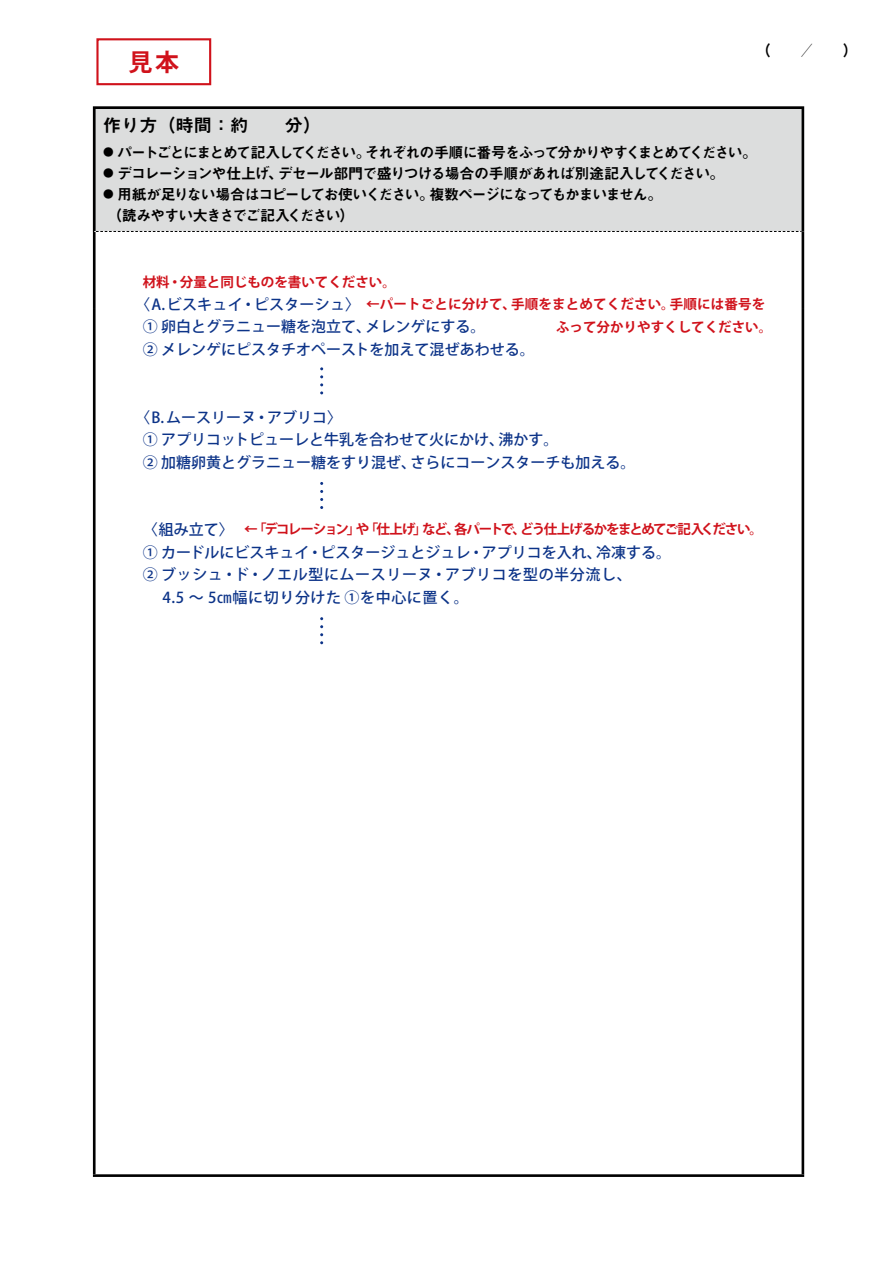
<style>
.page{position:relative;width:893px;height:1263px;background:#fff}
.page>*{position:absolute;margin:0;border:0;box-sizing:border-box;transform-origin:0 0}
.t1{font:700 24px "Koz Go Pro";color:#d0121b}
.t2{font:18.15px "Midashi Go Pro MB31";color:#000}
.t3{font:500 15px/22.5px "Koz Go Pro";color:#0c3388}
.t4{font:15px "Midashi Go Pro MB31";letter-spacing:-.1em;color:#000}
.t5{font:15px "Midashi Go Pro MB31";letter-spacing:-.07em;color:#000}
.t6{font:500 15px/22.5px "Koz Go Pro";letter-spacing:.04em;color:#0c3388}
.t7{font:15px "Midashi Go Pro MB31";letter-spacing:-.12em;color:#000}
.t8{font:15px "Midashi Go Pro MB31";letter-spacing:-.075em;color:#000}
.t9{font:15px "Midashi Go Pro MB31";letter-spacing:-.1em;color:#000;scale:.8 1}
.t10{font:700 13.5px "Koz Go Pro";color:#d0121b}
.t11{font:700 13.5px "Koz Go Pro";letter-spacing:-.095em;color:#d0121b}
.t12{font:700 13.5px "Koz Go Pro";letter-spacing:-.13em;color:#d0121b}
.t13{font:700 10.65px "Futo Go B101 Pro";color:#000}
.s1{font-weight:700;font-size:13.5px;color:#d0121b}
.s2{font-weight:500;font-size:15px;color:#0c3388}
</style>
<div class="page">
<div style="left:94px;top:108px;width:709px;height:123px;background:#dcdddd"></div>
<hr style="left:802px;top:109px;width:2px;height:122px;background:#000">
<hr style="left:93px;top:232px;width:3px;height:76px;background:#000">
<hr style="left:802px;top:231px;width:2px;height:77px;background:#000">
<hr style="left:93px;top:308px;width:3px;height:866px;background:#000">
<hr style="left:802px;top:308px;width:2px;height:866px;background:#000">
<hr style="left:93px;top:1174px;width:711px;height:3px;background:#000">
<svg style="left:93px;top:231px;width:709px;height:1px"></svg>
<hr style="left:93px;top:106px;width:711px;height:3px;background:#000">
<hr style="left:93px;top:109px;width:3px;height:122px;background:#000">
<svg style="left:320px;top:367px;width:3px;height:27px"></svg>
<svg style="left:320px;top:482px;width:3px;height:27px"></svg>
<svg style="left:320px;top:617px;width:3px;height:27px"></svg>
<div style="left:96px;top:38px;width:115px;height:47px;border:2px solid #d0121b"></div>
<h1 class="t1" style="left:129px;top:47px;width:52px">見本</h1>
<p class="t2" style="left:103px;top:111px;width:220px">作り方（時間：約　　分(</p>
<p class="t4" style="left:365px;top:140px;width:394px">それぞれの手順に番号をふって分かりやすくまとめてください。</p>
<p class="t7" style="left:117px;top:140px;width:255px">パートごとにまとめて記入してください。</p>
<p class="t13" style="left:103px;top:144px;width:12px">●</p>
<p class="t8" style="left:117px;top:161px;width:168px">デコレーションや仕上げ、</p>
<p class="t5" style="left:278px;top:161px;width:448px">デセール部門で盛りつける場合の手順があれば別途記入してください。</p>
<p class="t13" style="left:103px;top:165px;width:12px">●</p>
<p class="t4" style="left:429px;top:182px;width:235px">複数ページになってもかまいません。</p>
<p class="t4" style="left:117px;top:182px;width:318px">用紙が足りない場合はコピーしてお使いください。</p>
<p class="t13" style="left:103px;top:186px;width:12px">●</p>
<p class="t4" style="left:107px;top:203px;width:249px">（読みやすい大きさでご記入ください(</p>
<p class="t4" style="left:756px;top:38px;width:16px">)</p>
<p class="t10" style="left:143px;top:273px;width:255px">材料・分量と同じものを書いてください。</p>
<p class="t3" style="left:135px;top:294px;width:246px">〈A.ビスキュイ・ピスターシュ〉 <span class="s1">←</span></p>
<p class="t10" style="left:511px;top:296px;width:165px">手順をまとめてください。</p>
<p class="t10" style="left:380px;top:296px;width:138px">パートごとに分けて、</p>
<p class="t10" style="left:670px;top:296px;width:97px">手順には番号を</p>
<p class="t3" style="left:143px;top:316px;width:393px">① 卵白とグラニュー糖を泡立て、<br>② メレンゲにピスタチオペーストを加えて混ぜあわせる。</p>
<p class="t3" style="left:365px;top:316px;width:121px">メレンゲにする。</p>
<p class="t3" style="left:135px;top:406px;width:209px">〈B.ムースリーヌ・アブリコ〈</p>
<p class="t10" style="left:556px;top:318px;width:217px">ふって分かりやすくしてください。</p>
<p class="t3" style="left:410px;top:429px;width:226px;text-indent:-268px">① アプリコットピューレと牛乳を合わせて火にかけ、<br>さらにコーンスターチも加える。</p>
<p class="t3" style="left:498px;top:429px;width:61px">沸かす。</p>
<p class="t3" style="left:143px;top:451px;width:275px">② 加糖卵黄とグラニュー糖をすり混ぜ、</p>
<p class="t3" style="left:143px;top:519px;width:78px">〈組み立て</p>
<p class="t10" style="left:219px;top:521px;width:49px"><span class="s2">〉</span> ←「</p>
<p class="t12" style="left:264px;top:521px;width:86px">デコレーション</p>
<p class="t10" style="left:422px;top:521px;width:39px">など、</p>
<p class="t11" style="left:454px;top:521px;width:310px">各パートでどう仕上げるかをまとめてご記入ください。</p>
<p class="t10" style="left:347px;top:521px;width:70px">」「仕上げ</p>
<p class="t10" style="left:356px;top:521px;width:15px">や</p>
<p class="t10" style="left:413px;top:521px;width:15px">」</p>
<p class="t10" style="left:512px;top:521px;width:15px">、</p>
<p class="t3" style="left:234px;top:541px;width:399px;text-indent:-91px">① カードルにビスキュイ・ピスタージュとジュレ・アプリコを入れ、<br>ド・ノエル型にムースリーヌ・アブリコを型の半分流し、</p>
<p class="t3" style="left:596px;top:541px;width:76px">冷凍する。</p>
<p class="t6" style="left:163px;top:564px;width:308px;text-indent:-20px">② ブッシュ・<br>4.5 ～ 5㎝幅に切り分けた　①を中心に置く。</p>
<p class="t9" style="left:801px;top:38px;width:16px">／</p>
<p class="t4" style="left:843px;top:38px;width:16px">(</p>
</div>
